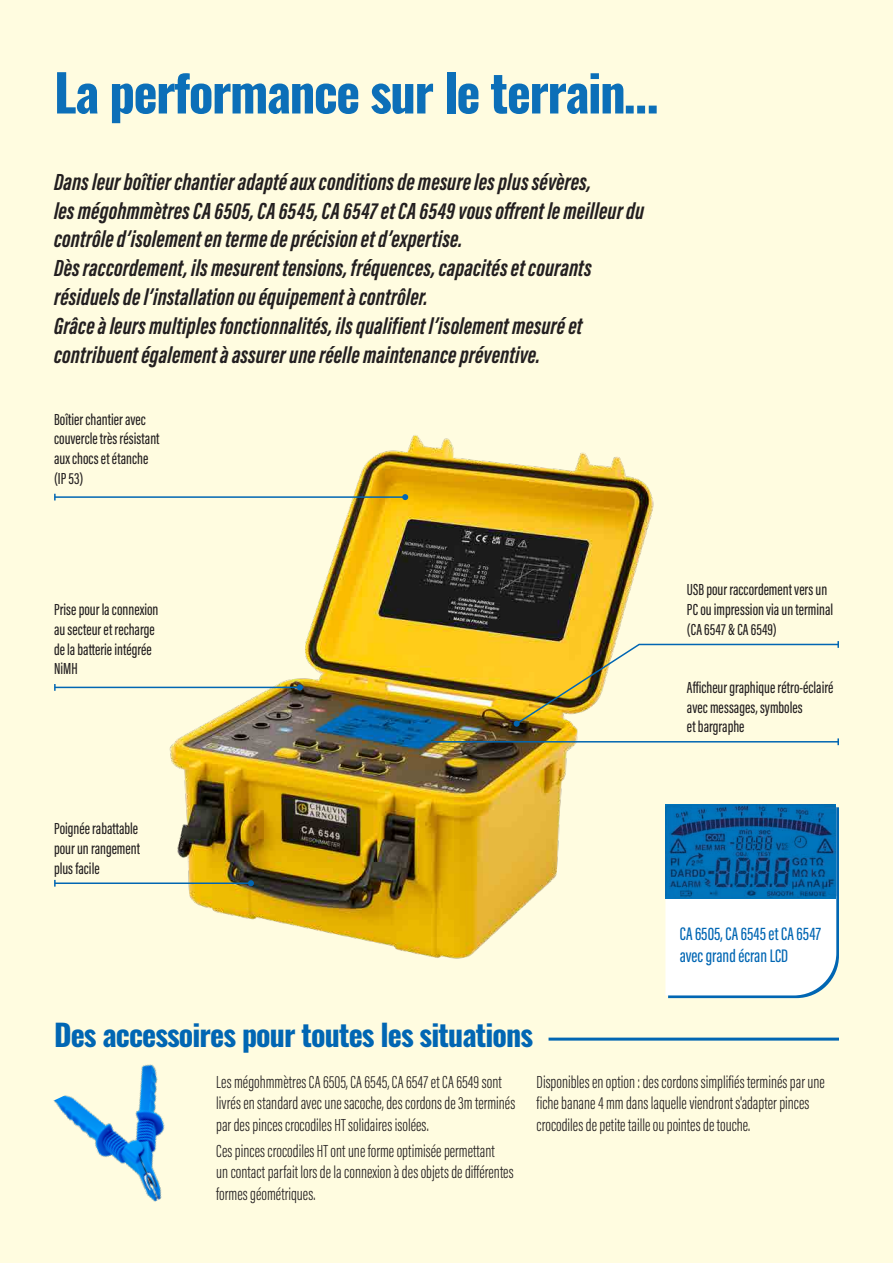
<style>
.page{position:relative;width:893px;height:1263px;background:#fffce0}
.page>*{position:absolute;margin:0;border:0;box-sizing:border-box;transform-origin:0 0}
.accroche{font:700 51px "Oswald";letter-spacing:-.03em;color:#0c6fb8}
.accroche-2{font:700 30px "Oswald";letter-spacing:-.03em;color:#0166b3}
.t1{font:italic 700 24px/28.8px "Acumin Pro Extra Cond";letter-spacing:.005em;color:#231f20}
.t2{font:500 18.75px/22.5px "Acumin Pro Extra Cond";color:#0166b3}
.t3{font:300 18px/21.6px "Acumin Pro Extra Cond";color:#231f20}
.t4{font:500 16.5px/19.8px "Acumin Pro Extra Cond";color:#231f20}
</style>
<div class="page">
<hr style="left:549px;top:1037px;width:290px;height:3px;background:#0166b3">
<svg style="left:688px;top:807px;width:151px;height:191px;background:#eef5f9"></svg>
<img style="left:688px;top:804px;width:148px;height:94px">
<img style="left:120px;top:435px;width:568px;height:564px">
<hr style="left:55px;top:496px;width:350px;height:2px;background:#0166b3">
<svg style="left:54px;top:494px;width:2px;height:6px"></svg>
<svg style="left:402px;top:494px;width:6px;height:6px"></svg>
<hr style="left:55px;top:687px;width:245px;height:1px;background:#0166b3">
<svg style="left:54px;top:684px;width:2px;height:7px"></svg>
<svg style="left:297px;top:684px;width:6px;height:6px"></svg>
<hr style="left:55px;top:882px;width:196px;height:2px;background:#0166b3">
<svg style="left:54px;top:880px;width:2px;height:7px"></svg>
<svg style="left:248px;top:880px;width:6px;height:6px"></svg>
<svg style="left:514px;top:641px;width:325px;height:86px"></svg>
<hr style="left:407px;top:741px;width:431px;height:1px;background:#0166b3">
<svg style="left:837px;top:738px;width:2px;height:7px"></svg>
<svg style="left:404px;top:739px;width:6px;height:6px"></svg>
<img style="left:53px;top:1064px;width:112px;height:138px">
<p class="accroche" style="left:54px;top:66px;width:606px">La performance sur le terrain…</p>
<p class="t1" style="left:54px;top:167px;width:592px">Dans leur boîtier chantier adapté aux conditions de mesure les plus sévères,<br>les mégohmmètres CA 6505, CA 6545, CA 6547 et CA 6549 vous offrent le meilleur du contrôle d’isolement en terme de précision et d’expertise.</p>
<p class="t1" style="left:54px;top:254px;width:539px">Dès raccordement, ils mesurent tensions, fréquences, capacités et courants résiduels de l’installation ou équipement à contrôler.</p>
<p class="t1" style="left:54px;top:311px;width:530px">Grâce à leurs multiples fonctionnalités, ils qualifient l’isolement mesuré et contribuent également à assurer une réelle maintenance préventive.</p>
<p class="t4" style="left:54px;top:409px;width:93px">Boîtier chantier avec</p>
<p class="t4" style="left:54px;top:429px;width:107px">couvercle très résistant</p>
<p class="t4" style="left:54px;top:449px;width:96px">aux chocs et étanche</p>
<p class="t4" style="left:54px;top:468px;width:31px">(IP 53)</p>
<p class="t4" style="left:54px;top:599px;width:106px">Prise pour la connexion</p>
<p class="t4" style="left:54px;top:619px;width:102px">au secteur et recharge</p>
<p class="t4" style="left:54px;top:639px;width:99px">de la batterie intégrée</p>
<p class="t4" style="left:54px;top:659px;width:25px">NiMH</p>
<p class="t4" style="left:54px;top:819px;width:86px">Poignée rabattable</p>
<p class="t4" style="left:54px;top:838px;width:87px">pour un rangement</p>
<p class="t4" style="left:54px;top:858px;width:47px">plus facile</p>
<p class="t4" style="left:687px;top:580px;width:148px">USB pour raccordement vers un<br>PC ou impression via un terminal (CA 6547 &amp; CA 6549)</p>
<p class="t4" style="left:687px;top:677px;width:148px">Afficheur graphique rétro-éclairé avec messages, symboles</p>
<p class="t4" style="left:687px;top:717px;width:59px">et bargraphe</p>
<p class="t2" style="left:680px;top:922px;width:143px">CA 6505, CA 6545 et CA 6547 avec grand écran LCD</p>
<p class="accroche-2" style="left:54px;top:1019px;width:481px">Des accessoires pour toutes les situations</p>
<p class="t3" style="left:216px;top:1071px;width:301px">Les mégohmmètres CA 6505, CA 6545, CA 6547 et CA 6549 sont livrés en standard avec une sacoche, des cordons de 3m terminés par des pinces crocodiles HT solidaires isolées.</p>
<p class="t3" style="left:216px;top:1140px;width:299px">Ces pinces crocodiles HT ont une forme optimisée permettant<br>un contact parfait lors de la connexion à des objets de différentes formes géométriques.</p>
<p class="t3" style="left:537px;top:1071px;width:290px">Disponibles en option : des cordons simplifiés terminés par une fiche banane 4 mm dans laquelle viendront s'adapter pinces crocodiles de petite taille ou pointes de touche.</p>
</div>
